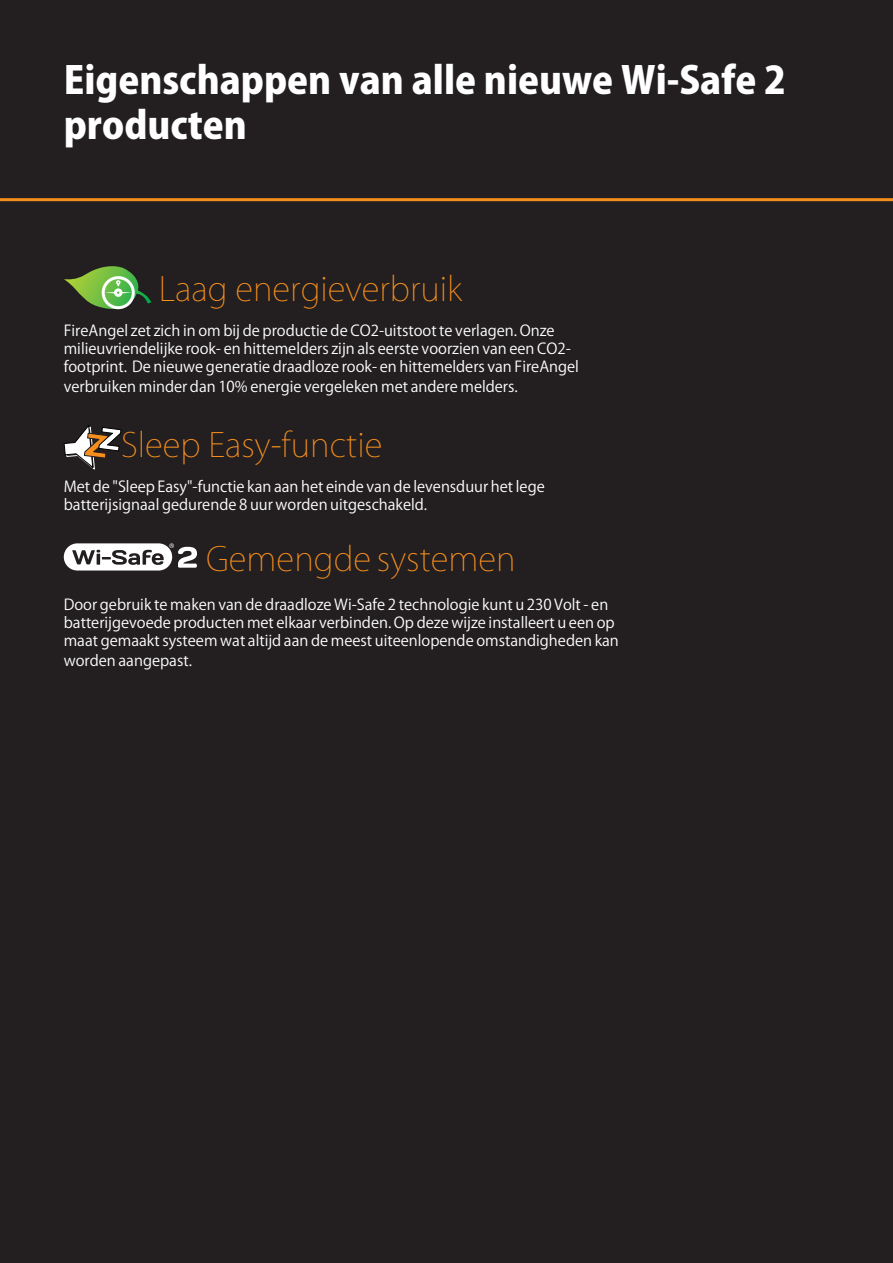
<style>
.page{position:relative;width:893px;height:1263px;background:#231f20}
.page>*{position:absolute;margin:0;border:0;box-sizing:border-box;transform-origin:0 0}
.t1{font:800 37.5px/45px "Koz Go Pro";color:#fff}
.t2{font:200 33px "Koz Go Pro";color:#f68e1e}
.t3{font:15px/18px "Koz Go Pro";color:#fff}
</style>
<div class="page">
<hr style="left:0;top:198px;width:893px;height:3px;background:#f68e1e">
<svg style="left:64px;top:266px;width:87px;height:44px"></svg>
<svg style="left:63px;top:425px;width:58px;height:45px"></svg>
<svg style="left:64px;top:543px;width:133px;height:27px"></svg>
<p class="t1" style="left:64px;top:60px;width:724px">Eigenschappen van alle nieuwe Wi-Safe 2 producten</p>
<p class="t2" style="left:159px;top:267px;width:305px">Laag energieverbruik</p>
<p class="t3" style="left:64px;top:322px;width:517px">FireAngel zet zich in om bij de productie de CO2-uitstoot te verlagen. Onze milieuvriendelijke rook- en hittemelders zijn als eerste voorzien van een CO2- footprint. De nieuwe generatie draadloze rook- en hittemelders van FireAngel</p>
<p class="t3" style="left:64px;top:377px;width:455px">verbruiken minder dan 10% energie vergeleken met andere melders.</p>
<p class="t2" style="left:121px;top:423px;width:263px">Sleep Easy-functie</p>
<p class="t3" style="left:64px;top:477px;width:482px">Met de "Sleep Easy"-functie kan aan het einde van de levensduur het lege batterijsignaal gedurende 8 uur worden uitgeschakeld.</p>
<p class="t2" style="left:206px;top:537px;width:311px">Gemengde systemen</p>
<p class="t3" style="left:64px;top:596px;width:557px">Door gebruik te maken van de draadloze Wi-Safe 2 technologie kunt u 230 Volt - en batterijgevoede producten met elkaar verbinden. Op deze wijze installeert u een op maat gemaakt systeem wat altijd aan de meest uiteenlopende omstandigheden kan</p>
<p class="t3" style="left:64px;top:651px;width:130px">worden aangepast.</p>
</div>
